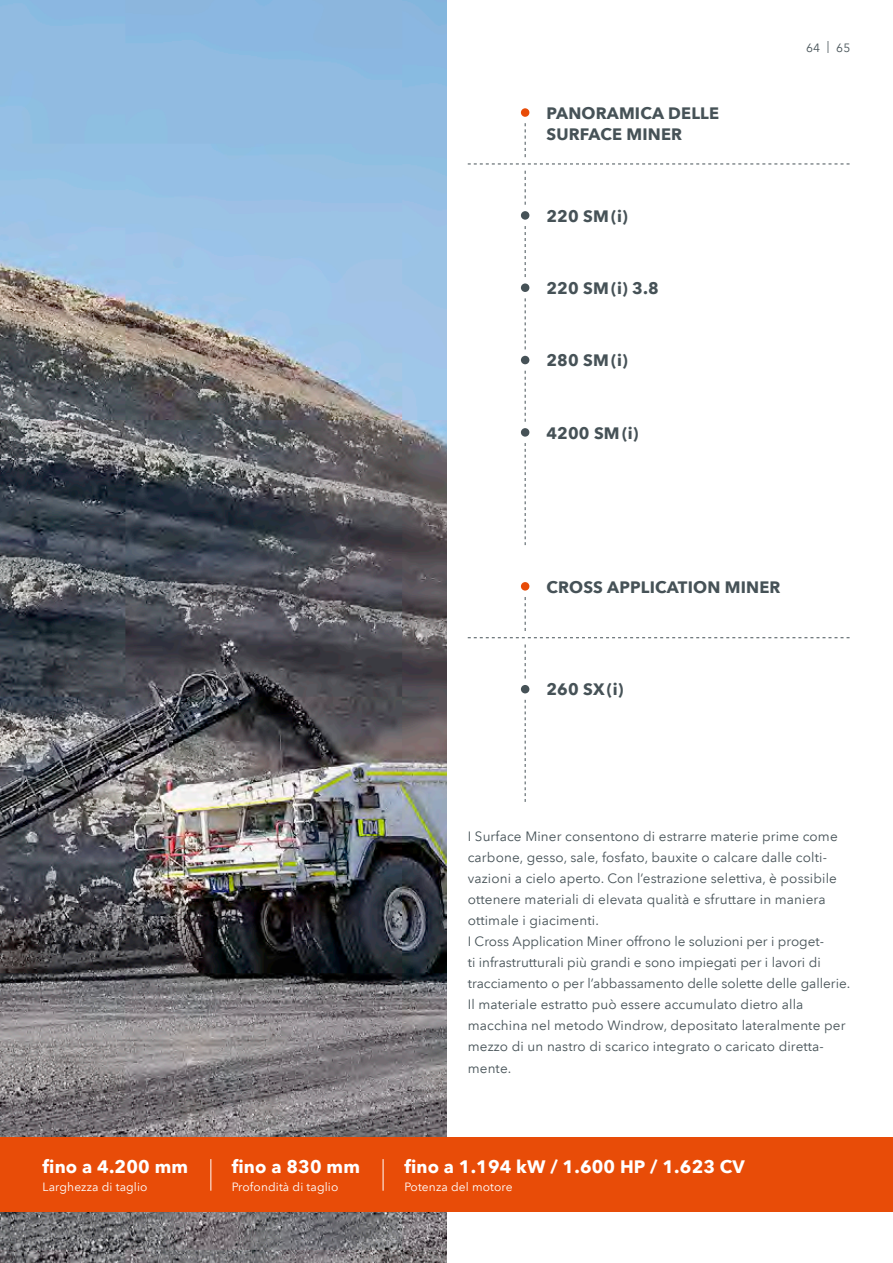
<style>
.page{position:relative;width:893px;height:1263px;background:#fff}
.page>*{position:absolute;margin:0;border:0;box-sizing:border-box;transform-origin:0 0}
.t1{font:700 18px "Avenir Next LT Pro";letter-spacing:.01em;color:#fff}
.t2{font:700 16.5px/21px "Avenir Next LT Pro";letter-spacing:.01em;color:#465257}
.t3{font:13.5px/21px "Avenir Next LT Pro";letter-spacing:.01em;color:#465257}
.t4{font:12px "Avenir Next LT Pro";letter-spacing:.01em;color:#fff}
.t5{font:12px "Avenir Next LT Pro";color:#465257}
</style>
<div class="page">
<img style="left:0;top:0;width:447px;height:1263px">
<div style="left:0;top:1138px;width:893px;height:74px;background:#e84c08"></div>
<hr style="left:210px;top:1159px;width:1px;height:32px;background:#fff">
<svg style="left:468px;top:164px;width:382px;height:1px"></svg>
<svg style="left:525px;top:123px;width:1px;height:34px"></svg>
<div style="left:521px;top:108px;width:8px;height:9px;background:#e84c08;border-radius:50%"></div>
<hr style="left:383px;top:1159px;width:1px;height:32px;background:#fff">
<svg style="left:525px;top:171px;width:1px;height:34px"></svg>
<svg style="left:525px;top:226px;width:1px;height:51px"></svg>
<svg style="left:525px;top:371px;width:1px;height:51px"></svg>
<svg style="left:525px;top:298px;width:1px;height:51px"></svg>
<svg style="left:525px;top:443px;width:1px;height:102px"></svg>
<div style="left:521px;top:283px;width:8px;height:9px;background:#465257;border-radius:50%"></div>
<div style="left:521px;top:428px;width:8px;height:9px;background:#465257;border-radius:50%"></div>
<div style="left:521px;top:356px;width:8px;height:8px;background:#465257;border-radius:50%"></div>
<div style="left:521px;top:211px;width:8px;height:9px;background:#465257;border-radius:50%"></div>
<svg style="left:468px;top:637px;width:382px;height:1px"></svg>
<svg style="left:525px;top:597px;width:1px;height:34px"></svg>
<div style="left:521px;top:582px;width:8px;height:9px;background:#e84c08;border-radius:50%"></div>
<svg style="left:525px;top:644px;width:1px;height:34px"></svg>
<svg style="left:525px;top:700px;width:1px;height:102px"></svg>
<div style="left:521px;top:685px;width:8px;height:8px;background:#465257;border-radius:50%"></div>
<p class="t2" style="left:546px;top:102px;width:174px">PANORAMICA DELLE<br>SURFACE MINER</p>
<p class="t2" style="left:546px;top:205px;width:83px">220 SM(i)</p>
<p class="t2" style="left:546px;top:278px;width:114px">220 SM(i) 3.8</p>
<p class="t2" style="left:546px;top:350px;width:83px">280 SM(i)</p>
<p class="t2" style="left:546px;top:422px;width:94px">4200 SM(i)</p>
<p class="t5" style="left:806px;top:40px;width:46px">64 | 65</p>
<p class="t2" style="left:546px;top:576px;width:236px">CROSS APPLICATION MINER</p>
<p class="t2" style="left:546px;top:679px;width:78px">260 SX(i)</p>
<h1 class="t1" style="left:43px;top:1155px;width:147px">fino a 4.200 mm</h1>
<p class="t4" style="left:43px;top:1179px;width:107px">Larghezza di taglio</p>
<h1 class="t1" style="left:232px;top:1155px;width:130px">fino a 830 mm</h1>
<p class="t4" style="left:232px;top:1179px;width:108px">Profondità di taglio</p>
<p class="t3" style="left:468px;top:826px;width:384px">I Surface Miner consentono di estrarre materie prime come carbone, gesso, sale, fosfato, bauxite o calcare dalle colti&shy;vazioni a cielo aperto. Con l’estrazione selettiva, è possibile ottenere materiali di elevata qualità e sfruttare in maniera ottimale i giacimenti.<br>I Cross Application Miner offrono le soluzioni per i proget-<br>ti infrastrutturali più grandi e sono impiegati per i lavori di tracciamento o per l’abbassamento delle solette delle gallerie.<br>Il materiale estratto può essere accumulato dietro alla macchina nel metodo Windrow, depositato lateralmente per mezzo di un nastro di scarico integrato o caricato diretta&shy;mente.</p>
<h1 class="t1" style="left:404px;top:1155px;width:342px">fino a 1.194 kW / 1.600 HP / 1.623 CV</h1>
<p class="t4" style="left:404px;top:1179px;width:110px">Potenza del motore</p>
</div>
